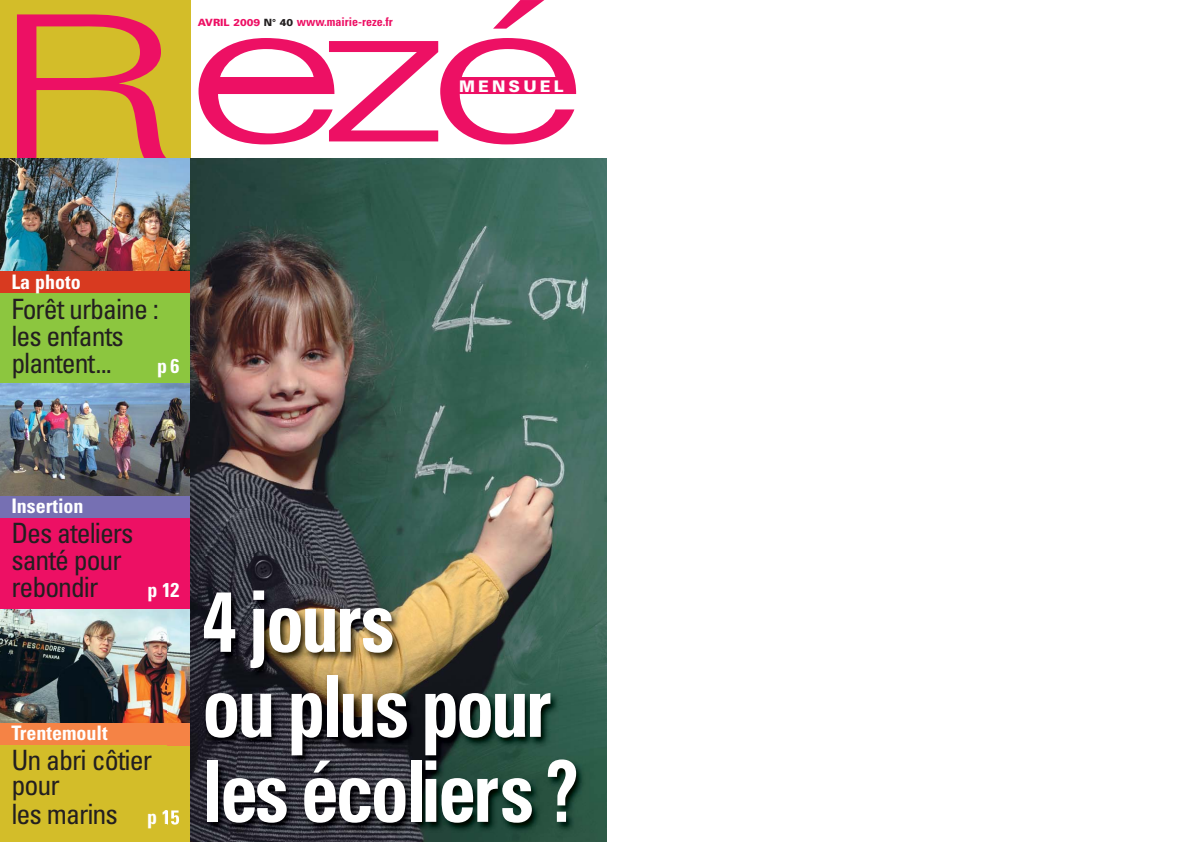
<style>
.page{position:relative;width:1191px;height:842px;background:#fff}
.page>*{position:absolute;margin:0;border:0;box-sizing:border-box;transform-origin:0 0}
.t1{font:300 200px "Univers";color:#ed1064;scale:1.5 1}
.t2{font:700 condensed 85px/85px "Univers";letter-spacing:-.045em;color:#fff;scale:.9 1}
.t3{font:condensed 28px/27px "Univers";letter-spacing:-.035em;color:#231f20}
.t4{font:700 condensed 20px "Univers";color:#fff}
.t5{font:900 16px "Univers";letter-spacing:.2em;color:#fff}
.t6{font:700 condensed 12px "Univers";color:#ed1064}
.s1{font-weight:900;font-stretch:normal;font-size:10px}
.s2{font-weight:900;font-stretch:normal;font-size:10px;color:#231f20}
.s3{font-weight:700;font-size:20px;color:#fff}
</style>
<div class="page">
<div style="left:0;top:0;width:190px;height:160px;background:#d3bd29"></div>
<div style="left:459px;top:78px;width:110px;height:15px;background:#ed1064"></div>
<div style="left:204px;top:78px;width:121px;height:16px;background:#ed1064"></div>
<div style="left:0;top:159px;width:191px;height:229px;background:#8cc63f"></div>
<div style="left:0;top:741px;width:193px;height:101px;background:#d3bd29"></div>
<div style="left:0;top:516px;width:191px;height:111px;background:#ed1064"></div>
<img style="left:0;top:610px;width:168px;height:114px">
<img style="left:0;top:383px;width:190px;height:113px">
<img style="left:0;top:159px;width:190px;height:113px">
<div style="left:0;top:272px;width:195px;height:21px;background:#d83a20"></div>
<div style="left:0;top:496px;width:194px;height:21px;background:#7670b3"></div>
<div style="left:0;top:724px;width:192px;height:21px;background:#f58345"></div>
<img style="left:190px;top:159px;width:417px;height:397px">
<img style="left:168px;top:556px;width:439px;height:286px">
<img style="left:168px;top:810px;width:11px;height:14px">
<h1 class="t1" style="left:-14px;top:-3px;width:405px">Rezé</h1>
<p class="t6" style="left:198px;top:17px;width:197px"><span class="s1">AVRIL 2009</span> <span class="s2">N° 40</span> www.mairie-reze.fr</p>
<p class="t5" style="left:459px;top:80px;width:106px">MENSUEL</p>
<p class="t4" style="left:11px;top:274px;width:71px">La photo</p>
<p class="t3" style="left:11px;top:298px;width:149px">Forêt urbaine : les enfants plantent...</p>
<p class="t4" style="left:157px;top:358px;width:24px">p6</p>
<p class="t4" style="left:11px;top:499px;width:74px">Insertion</p>
<p class="t3" style="left:11px;top:522px;width:124px">Des ateliers santé pour rebondir</p>
<p class="t4" style="left:148px;top:583px;width:33px">p 12</p>
<p class="t4" style="left:11px;top:726px;width:98px">Trentemoult</p>
<p class="t3" style="left:11px;top:750px;width:142px;line-height:25px">Un abri côtier pour</p>
<p class="t3" style="left:11px;top:803px;width:170px">les marins <span class="s3">p 15</span></p>
<h2 class="t2" style="left:202px;top:587px;width:420px">4 jours<br>ou plus pour les écoliers ?</h2>
</div>
